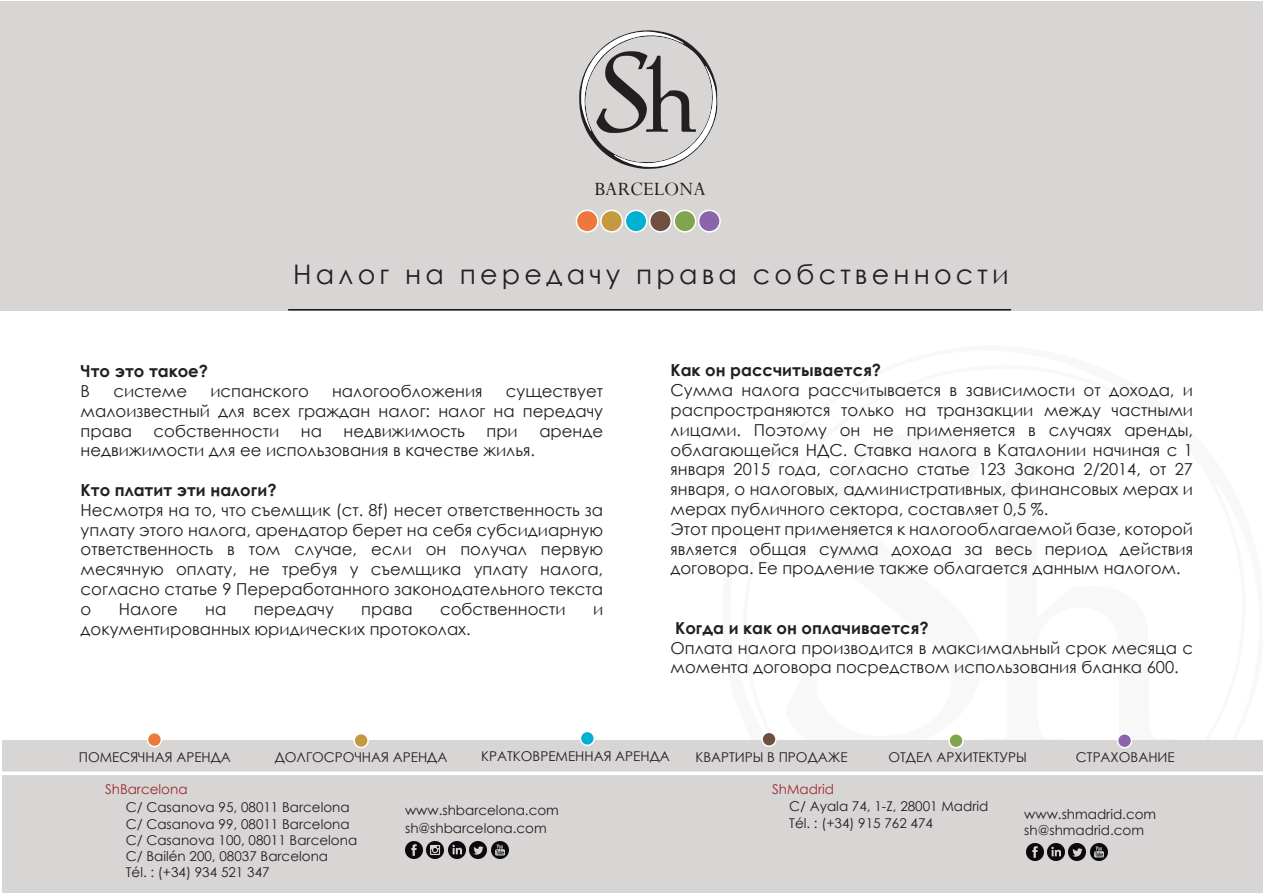
<style>
.page{position:relative;width:1263px;height:893px;background:#fff}
.page>*{position:absolute;margin:0;border:0;box-sizing:border-box;transform-origin:0 0}
.t1{font:27px "Century Gothic";letter-spacing:.155em;color:#231d24}
.t2{font:21px "Perpetua";color:#231f20}
.t3{font:16.5px/19.8px "Century Gothic";color:#231f20;text-align:justify}
.t4{font:700 16.5px "Century Gothic";color:#231f20}
.t5{font:13.5px/16.2px "Century Gothic";color:#231d24}
.t6{font:13.5px "Century Gothic";color:#9e2933}
</style>
<div class="page">
<div style="left:0;top:2px;width:1263px;height:309px;background:#d7d6d4"></div>
<hr style="left:288px;top:309px;width:723px;height:2px;background:#231f20">
<div style="left:2px;top:741px;width:1261px;height:152px;background:#d7d6d4"></div>
<svg style="left:2px;top:771px;width:1261px;height:4px;background:#f9f9f9"></svg>
<div style="left:576px;top:210px;width:22px;height:22px;background:#ee783b;border-radius:50%"></div>
<div style="left:576px;top:210px;width:23px;height:23px;border:2px solid #fff;border-radius:50%"></div>
<div style="left:625px;top:210px;width:22px;height:22px;background:#02b0d2;border-radius:50%"></div>
<div style="left:624px;top:210px;width:23px;height:23px;border:2px solid #fff;border-radius:50%"></div>
<div style="left:699px;top:210px;width:21px;height:22px;background:#8b65ac;border-radius:50%"></div>
<div style="left:698px;top:210px;width:23px;height:23px;border:2px solid #fff;border-radius:50%"></div>
<div style="left:601px;top:210px;width:21px;height:22px;background:#c5993f;border-radius:50%"></div>
<div style="left:600px;top:210px;width:23px;height:23px;border:2px solid #fff;border-radius:50%"></div>
<div style="left:650px;top:210px;width:21px;height:22px;background:#6f4f40;border-radius:50%"></div>
<div style="left:649px;top:210px;width:23px;height:23px;border:2px solid #fff;border-radius:50%"></div>
<div style="left:674px;top:210px;width:22px;height:22px;background:#7fa54e;border-radius:50%"></div>
<div style="left:673px;top:210px;width:23px;height:23px;border:2px solid #fff;border-radius:50%"></div>
<svg style="left:579px;top:30px;width:138px;height:139px"></svg>
<div style="left:147px;top:733px;width:14px;height:14px;background:#ee783b;border-radius:50%"></div>
<div style="left:147px;top:732px;width:15px;height:15px;border:2px solid #fff;border-radius:50%"></div>
<div style="left:580px;top:731px;width:14px;height:14px;background:#02b0d2;border-radius:50%"></div>
<div style="left:580px;top:731px;width:15px;height:15px;border:2px solid #fff;border-radius:50%"></div>
<div style="left:354px;top:734px;width:14px;height:13px;background:#c5993f;border-radius:50%"></div>
<div style="left:353px;top:733px;width:16px;height:15px;border:2px solid #fff;border-radius:50%"></div>
<div style="left:1117px;top:734px;width:14px;height:14px;background:#8b65ac;border-radius:50%"></div>
<div style="left:1117px;top:733px;width:15px;height:15px;border:2px solid #fff;border-radius:50%"></div>
<div style="left:762px;top:732px;width:14px;height:14px;background:#6f4f40;border-radius:50%"></div>
<div style="left:761px;top:731px;width:16px;height:16px;border:2px solid #fff;border-radius:50%"></div>
<div style="left:949px;top:734px;width:14px;height:14px;background:#7fa54e;border-radius:50%"></div>
<div style="left:948px;top:733px;width:16px;height:15px;border:2px solid #fff;border-radius:50%"></div>
<img style="left:405px;top:842px;width:17px;height:17px">
<img style="left:449px;top:842px;width:17px;height:17px">
<img style="left:427px;top:842px;width:17px;height:17px">
<img style="left:470px;top:842px;width:17px;height:17px">
<img style="left:491px;top:842px;width:17px;height:17px">
<img style="left:1027px;top:844px;width:17px;height:17px">
<img style="left:1048px;top:844px;width:17px;height:17px">
<img style="left:1069px;top:844px;width:17px;height:17px">
<img style="left:1090px;top:844px;width:17px;height:17px">
<p class="t2" style="left:594px;top:175px;width:113px">BARCELONA</p>
<h1 class="t1" style="left:293px;top:255px;width:717px">Налог на передачу права собственности</h1>
<p class="t4" style="left:81px;top:359px;width:129px">Что это такое?</p>
<p class="t3" style="left:81px;top:381px;width:11px">В</p>
<p class="t3" style="left:113px;top:381px;width:75px">системе</p>
<p class="t3" style="left:210px;top:381px;width:100px">испанского</p>
<p class="t3" style="left:332px;top:381px;width:152px">налогообложения</p>
<p class="t3" style="left:81px;top:381px;width:524px;text-indent:425px">существует малоизвестный для всех граждан налог: налог на передачу права</p>
<p class="t3" style="left:154px;top:420px;width:127px">собственности</p>
<p class="t3" style="left:301px;top:420px;width:23px">на</p>
<p class="t3" style="left:343px;top:420px;width:123px">недвижимость</p>
<p class="t3" style="left:486px;top:420px;width:33px">при</p>
<p class="t3" style="left:539px;top:420px;width:65px">аренде</p>
<p class="t3" style="left:81px;top:440px;width:456px">недвижимости для ее использования в качестве жилья.</p>
<p class="t4" style="left:81px;top:477px;width:197px">Кто платит эти налоги?</p>
<p class="t3" style="left:81px;top:500px;width:524px">Несмотря на то, что съемщик (ст. 8f) несет ответственность за уплату этого налога, арендатор берет на себя субсидиарную ответственность в том случае, если он получал первую месячную оплату, не требуя у съемщика уплату налога, согласно статье 9 Переработанного законодательного текста о</p>
<p class="t3" style="left:119px;top:599px;width:61px">Налоге</p>
<p class="t3" style="left:205px;top:599px;width:23px">на</p>
<p class="t3" style="left:254px;top:599px;width:82px">передачу</p>
<p class="t3" style="left:361px;top:599px;width:53px">права</p>
<p class="t3" style="left:440px;top:599px;width:127px">собственности</p>
<p class="t3" style="left:593px;top:599px;width:12px">и</p>
<p class="t3" style="left:81px;top:618px;width:392px">документированных юридических протоколах.</p>
<p class="t4" style="left:670px;top:358px;width:212px">Как он рассчитывается?</p>
<p class="t3" style="left:670px;top:380px;width:524px;text-align:left">Сумма налога рассчитывается в зависимости от дохода, и распространяются только на транзакции между частными лицами. Поэтому он не применяется в случаях аренды, облагающейся НДС. Ставка налога в Каталонии начиная с 1 января 2015 года, согласно статье 123 Закона 2/2014, от 27 января, о налоговых, административных, финансовых мерах и мерах публичного сектора, составляет 0,5 %.<br>Этот процент применяется к налогооблагаемой базе, которой является общая сумма дохода за весь период действия договора. Ее продление также облагается данным налогом.</p>
<p class="t4" style="left:675px;top:615px;width:255px">Когда и как он оплачивается?</p>
<p class="t3" style="left:670px;top:638px;width:524px">Оплата налога производится в максимальный срок месяца с момента договора посредством использования бланка 600.</p>
<p class="t5" style="left:79px;top:749px;width:154px">ПОМЕСЯЧНАЯ АРЕНДА</p>
<p class="t5" style="left:275px;top:749px;width:174px">ДОЛГОСРОЧНАЯ АРЕНДА</p>
<p class="t5" style="left:481px;top:748px;width:190px">КРАТКОВРЕМЕННАЯ АРЕНДА</p>
<p class="t5" style="left:695px;top:749px;width:154px">КВАРТИРЫ В ПРОДАЖЕ</p>
<p class="t5" style="left:888px;top:749px;width:140px">ОТДЕЛ АРХИТЕКТУРЫ</p>
<p class="t5" style="left:1076px;top:749px;width:100px">СТРАХОВАНИЕ</p>
<p class="t6" style="left:105px;top:780px;width:84px">ShBarcelona</p>
<p class="t6" style="left:772px;top:780px;width:63px">ShMadrid</p>
<p class="t5" style="left:405px;top:820px;width:143px">sh@shbarcelona.com</p>
<p class="t5" style="left:1024px;top:822px;width:121px">sh@shmadrid.com</p>
<p class="t5" style="left:126px;top:799px;width:233px">C/ Casanova 95, 08011 Barcelona<br>C/ Casanova 99, 08011 Barcelona<br>C/ Casanova 100, 08011 Barcelona<br>C/ Bailén 200, 08037 Barcelona<br>Tél. : (+34) 934 521 347</p>
<p class="t5" style="left:789px;top:798px;width:201px">C/ Ayala 74, 1-Z, 28001 Madrid<br>Tél. : (+34) 915 762 474</p>
<p class="t5" style="left:405px;top:802px;width:155px">www.shbarcelona.com</p>
<p class="t5" style="left:1024px;top:805px;width:133px">www.shmadrid.com</p>
</div>
